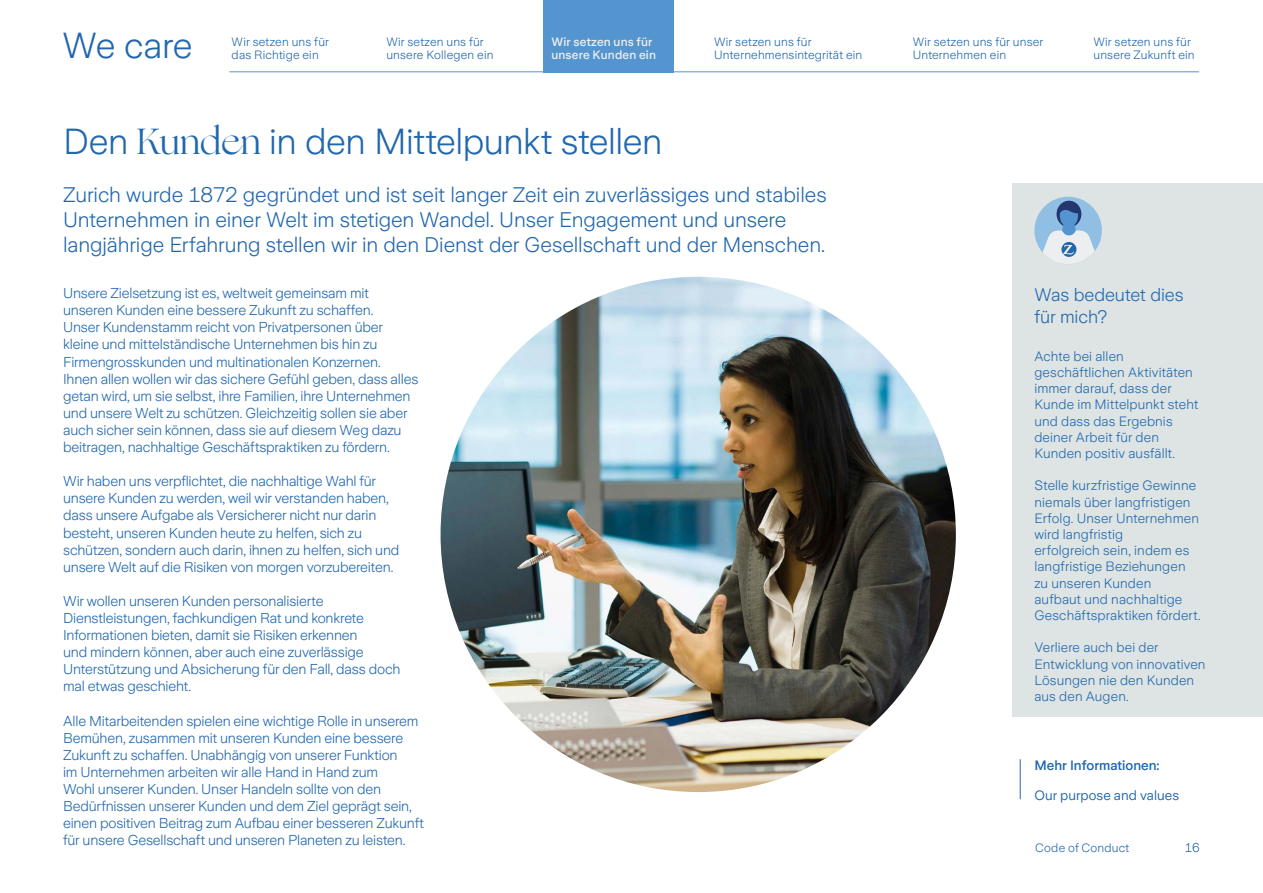
<style>
.page{position:relative;width:1263px;height:893px;background:#fff}
.page>*{position:absolute;margin:0;border:0;box-sizing:border-box;transform-origin:0 0}
.t1{font:300 36px "Zurich Sans";letter-spacing:-.015em;color:#2167ae}
.t2{font:300 21px/25.2px "Zurich Sans";letter-spacing:-.005em;color:#2167ae}
.t3{font:300 18px/21.6px "Zurich Sans";letter-spacing:-.005em;color:#2167ae}
.t4{font:300 14.25px/17.1px "Zurich Sans";letter-spacing:-.015em;color:#2167ae}
.t5{font:300 13.5px/16.2px "Zurich Sans";letter-spacing:.01em;color:#2167ae}
.t6{font:13.5px "Zurich Sans";letter-spacing:.005em;color:#2167ae}
.t7{font:500 13.5px "Zurich Sans";color:#2167ae}
.t8{font:300 12.75px "Zurich Sans";color:#2167ae}
.t9{font:300 12px/13.2px "Zurich Sans";letter-spacing:.015em;color:#2167ae}
.t10{font:500 12px/13.2px "Zurich Sans";letter-spacing:.015em;color:#eceeef}
.s1{font-family:"Ogg";font-weight:400}
</style>
<div class="page">
<div style="left:543px;top:0;width:131px;height:72px;background:#5495cf"></div>
<hr style="left:230px;top:72px;width:969px;height:1px;background:#5495cf">
<div style="left:1012px;top:183px;width:251px;height:534px;background:#dde4e3"></div>
<img style="left:441px;top:277px;width:515px;height:515px;border-radius:258px">
<div style="left:1034px;top:197px;width:68px;height:67px;background:#91bfe3;border-radius:50%"></div>
<div style="left:1056px;top:201px;width:25px;height:26px;background:#23366f;border-radius:50%"></div>
<svg style="left:1042px;top:209px;width:53px;height:55px"></svg>
<hr style="left:1020px;top:759px;width:1px;height:40px;background:#2167ae">
<h1 class="t1" style="left:63px;top:26px;width:132px">We care</h1>
<p class="t9" style="left:232px;top:36px;width:99px">Wir setzen uns für das Richtige ein</p>
<p class="t10" style="left:551px;top:35px;width:106px">Wir setzen uns für unsere Kunden ein</p>
<p class="t9" style="left:386px;top:35px;width:109px">Wir setzen uns für unsere Kollegen ein</p>
<p class="t9" style="left:1093px;top:35px;width:103px">Wir setzen uns für unsere Zukunft ein</p>
<p class="t9" style="left:714px;top:35px;width:150px">Wir setzen uns für<br>Unternehmensintegrität ein</p>
<p class="t9" style="left:913px;top:35px;width:132px">Wir setzen uns für unser<br>Unternehmen ein</p>
<h1 class="t1" style="left:63px;top:122px;width:601px">Den <span class="s1">Kunden</span> in den Mittelpunkt stellen</h1>
<p class="t2" style="left:63px;top:182px;width:765px">Zurich wurde 1872 gegründet und ist seit langer Zeit ein zuverlässiges und stabiles<br>Unternehmen in einer Welt im stetigen Wandel. Unser Engagement und unsere langjährige Erfahrung stellen wir in den Dienst der Gesellschaft und der Menschen.</p>
<p class="t4" style="left:63px;top:285px;width:357px">Unsere Zielsetzung ist es, weltweit gemeinsam mit unseren Kunden eine bessere Zukunft zu schaffen.<br>Unser Kundenstamm reicht von Privatpersonen über kleine und mittelständische Unternehmen bis hin zu Firmengrosskunden und multinationalen Konzernen.<br>Ihnen allen wollen wir das sichere Gefühl geben, dass alles getan wird, um sie selbst, ihre Familien, ihre Unternehmen und unsere Welt zu schützen. Gleichzeitig sollen sie aber auch sicher sein können, dass sie auf diesem Weg dazu beitragen, nachhaltige Geschäftspraktiken zu fördern.</p>
<p class="t4" style="left:63px;top:473px;width:338px">Wir haben uns verpflichtet, die nachhaltige Wahl für unsere Kunden zu werden, weil wir verstanden haben, dass unsere Aufgabe als Versicherer nicht nur darin besteht, unseren Kunden heute zu helfen, sich zu schützen, sondern auch darin, ihnen zu helfen, sich und unsere Welt auf die Risiken von morgen vorzubereiten.</p>
<p class="t4" style="left:63px;top:593px;width:339px">Wir wollen unseren Kunden personalisierte Dienstleistungen, fachkundigen Rat und konkrete Informationen bieten, damit sie Risiken erkennen<br>und mindern können, aber auch eine zuverlässige Unterstützung und Absicherung für den Fall, dass doch mal etwas geschieht.</p>
<p class="t4" style="left:63px;top:712px;width:362px">Alle Mitarbeitenden spielen eine wichtige Rolle in unserem Bemühen, zusammen mit unseren Kunden eine bessere Zukunft zu schaffen. Unabhängig von unserer Funktion<br>im Unternehmen arbeiten wir alle Hand in Hand zum<br>Wohl unserer Kunden. Unser Handeln sollte von den Bedürfnissen unserer Kunden und dem Ziel geprägt sein, einen positiven Beitrag zum Aufbau einer besseren Zukunft für unsere Gesellschaft und unseren Planeten zu leisten.</p>
<p class="t3" style="left:1034px;top:285px;width:151px">Was bedeutet dies für mich?</p>
<p class="t5" style="left:1034px;top:348px;width:165px">Achte bei allen geschäftlichen Aktivitäten immer darauf, dass der<br>Kunde im Mittelpunkt steht und dass das Ergebnis deiner Arbeit für den<br>Kunden positiv ausfällt.</p>
<p class="t5" style="left:1034px;top:478px;width:168px">Stelle kurzfristige Gewinne niemals über langfristigen<br>Erfolg. Unser Unternehmen wird langfristig<br>erfolgreich sein, indem es langfristige Beziehungen zu unseren Kunden aufbaut und nachhaltige<br>Geschäftspraktiken fördert.</p>
<p class="t5" style="left:1034px;top:640px;width:173px">Verliere auch bei der<br>Entwicklung von innovativen<br>Lösungen nie den Kunden aus den Augen.</p>
<p class="t7" style="left:1034px;top:758px;width:127px">Mehr Informationen:</p>
<p class="t6" style="left:1034px;top:788px;width:146px">Our purpose and values</p>
<p class="t9" style="left:1035px;top:842px;width:95px">Code of Conduct</p>
<p class="t8" style="left:1185px;top:841px;width:17px">16</p>
</div>
